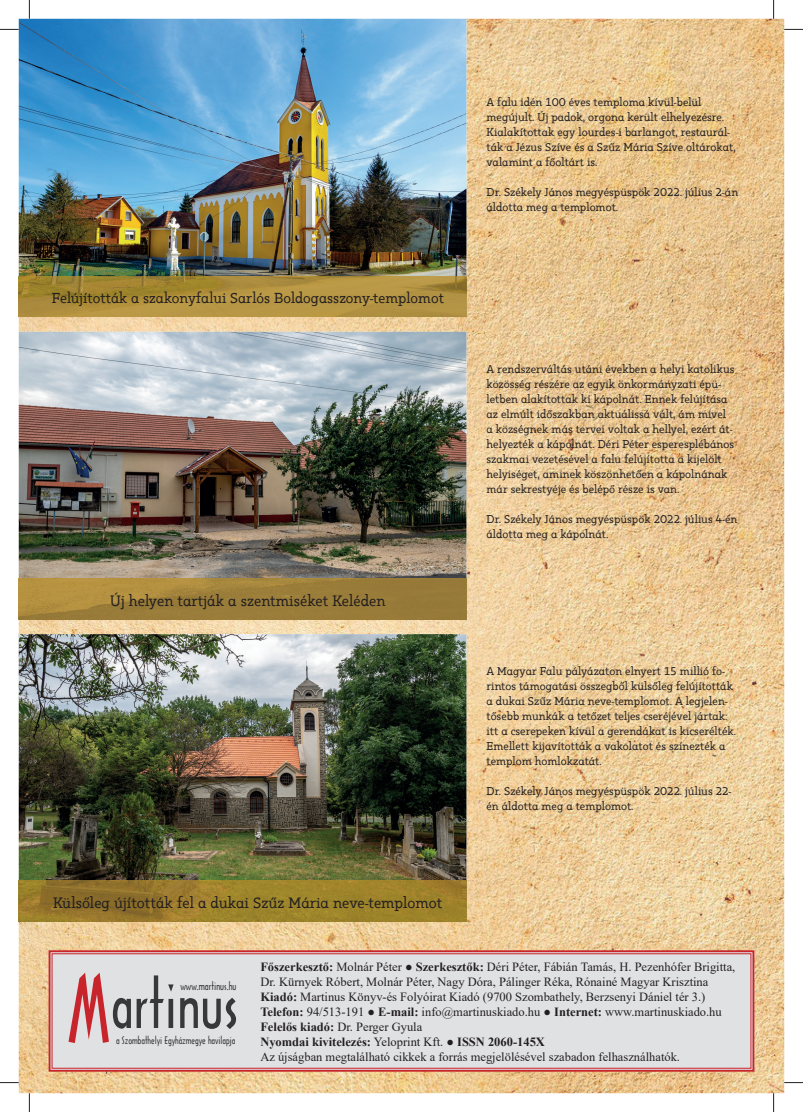
<style>
.page{position:relative;width:803px;height:1112px;background:#fff}
.page>*{position:absolute;margin:0;border:0;box-sizing:border-box;transform-origin:0 0}
.t1{font:87.12px "Arquitectura";color:#c8242b}
.t2{font:62.88px "Arquitectura";color:#383839}
.t3{font:15px "Kappa Vol 2 Display";color:#231f20}
.t4{font:14.38px "Kappa Vol 2 Display";color:#231f20}
.t5{font:12.5px/15px "Times New Roman";color:#231f20}
.t6{font:11.25px/15px "Kappa Vol 2 Display";color:#231f20}
.t7{font:10.75px "Arquitectura";color:#383839}
.t8{font:10px "Arquitectura";color:#383839}
.s1{font-weight:700}
</style>
<div class="page">
<img style="left:466px;top:19px;width:318px;height:42px">
<img style="left:19px;top:317px;width:34px;height:775px">
<img style="left:457px;top:61px;width:327px;height:1031px">
<img style="left:53px;top:317px;width:404px;height:15px">
<img style="left:53px;top:619px;width:404px;height:15px">
<img style="left:53px;top:921px;width:404px;height:171px">
<img style="left:19px;top:332px;width:447px;height:246px">
<img style="left:19px;top:19px;width:447px;height:257px">
<img style="left:19px;top:634px;width:447px;height:246px">
<img style="left:19px;top:276px;width:447px;height:41px">
<img style="left:19px;top:880px;width:447px;height:41px">
<img style="left:19px;top:578px;width:447px;height:41px">
<svg style="left:48px;top:949px;width:707px;height:123px;background:#dfd8d9"></svg>
<div style="left:52px;top:953px;width:699px;height:115px;border:1px solid #c8242b"></div>
<svg style="left:0;top:29px;width:19px;height:1px"></svg>
<svg style="left:784px;top:29px;width:19px;height:1px"></svg>
<svg style="left:0;top:1081px;width:19px;height:2px"></svg>
<svg style="left:784px;top:1081px;width:19px;height:2px"></svg>
<svg style="left:29px;top:0;width:1px;height:19px"></svg>
<svg style="left:29px;top:1092px;width:1px;height:19px"></svg>
<svg style="left:773px;top:0;width:1px;height:19px"></svg>
<svg style="left:773px;top:1092px;width:1px;height:19px"></svg>
<p class="t4" style="left:52px;top:289px;width:394px">Felújították a szakonyfalui Sarlós Boldogasszony-templomot</p>
<h3 class="t3" style="left:110px;top:591px;width:277px">Új helyen tartják a szentmiséket Keléden</h3>
<h3 class="t3" style="left:53px;top:893px;width:391px">Külsőleg újították fel a dukai Szűz Mária neve-templomot</h3>
<p class="t6" style="left:486px;top:95px;width:251px">A falu idén 100 éves temploma kívül-belül megújult. Új padok, orgona került elhelyezésre.<br>Kialakítottak egy lourdes-i barlangot, restaurál&shy;ták a Jézus Szíve és a Szűz Mária Szíve oltárokat, valamint a főoltárt is.</p>
<p class="t6" style="left:486px;top:185px;width:253px">Dr. Székely János megyéspüspök 2022. július 2-án áldotta meg a templomot.</p>
<p class="t6" style="left:486px;top:362px;width:249px">A rendszerváltás utáni években a helyi katolikus közösség részére az egyik önkormányzati épü&shy;letben alakítottak ki kápolnát. Ennek felújítása az elmúlt időszakban aktuálissá vált, ám mivel a községnek más tervei voltak a hellyel, ezért át&shy;helyezték a kápolnát. Déri Péter esperesplébános szakmai vezetésével a falu felújította a kijelölt helyiséget, aminek köszönhetően a kápolnának már sekrestyéje és belépő része is van.</p>
<p class="t6" style="left:486px;top:512px;width:252px">Dr. Székely János megyéspüspök 2022. július 4-én áldotta meg a kápolnát.</p>
<p class="t6" style="left:486px;top:664px;width:251px">A Magyar Falu pályázaton elnyert 15 millió fo&shy;rintos támogatási összegből külsőleg felújították a dukai Szűz Mária neve-templomot. A legjelen&shy;tősebb munkák a tetőzet teljes cseréjével jártak: itt a cserepeken kívül a gerendákat is kicserélték.<br>Emellett kijavították a vakolatot és színezték a templom homlokzatát.</p>
<p class="t6" style="left:486px;top:784px;width:246px">Dr. Székely János megyéspüspök 2022. július 22- én áldotta meg a templomot.</p>
<h1 class="t1" style="left:68px;top:954px;width:44px">M</h1>
<h2 class="t2" style="left:111px;top:964px;width:129px">artinus</h2>
<p class="t7" style="left:180px;top:978px;width:58px">www.martinus.hu</p>
<p class="t8" style="left:116px;top:1033px;width:121px">a Szombathelyi Egyházmegye havilapja</p>
<p class="t5" style="left:260px;top:958px;width:476px"><span class="s1">Főszerkesztő:</span> Molnár Péter ● <span class="s1">Szerkesztők:</span> Déri Péter, Fábián Tamás, H. Pezenhófer Brigitta, Dr. Kürnyek Róbert, Molnár Péter, Nagy Dóra, Pálinger Réka, Rónainé Magyar Krisztina <span class="s1">Kiadó:</span> Martinus Könyv-és Folyóirat Kiadó (9700 Szombathely, Berzsenyi Dániel tér 3.)<br><span class="s1">Telefon:</span> 94/513-191 ● <span class="s1">E-mail:</span> info@martinuskiado.hu ● <span class="s1">Internet:</span> www.martinuskiado.hu <span class="s1">Felelős kiadó:</span> Dr. Perger Gyula<br><span class="s1">Nyomdai kivitelezés:</span> Yeloprint Kft. ● <span class="s1">ISSN 2060-145X<br></span>Az újságban megtalálható cikkek a forrás megjelölésével szabadon felhasználhatók.</p>
</div>
